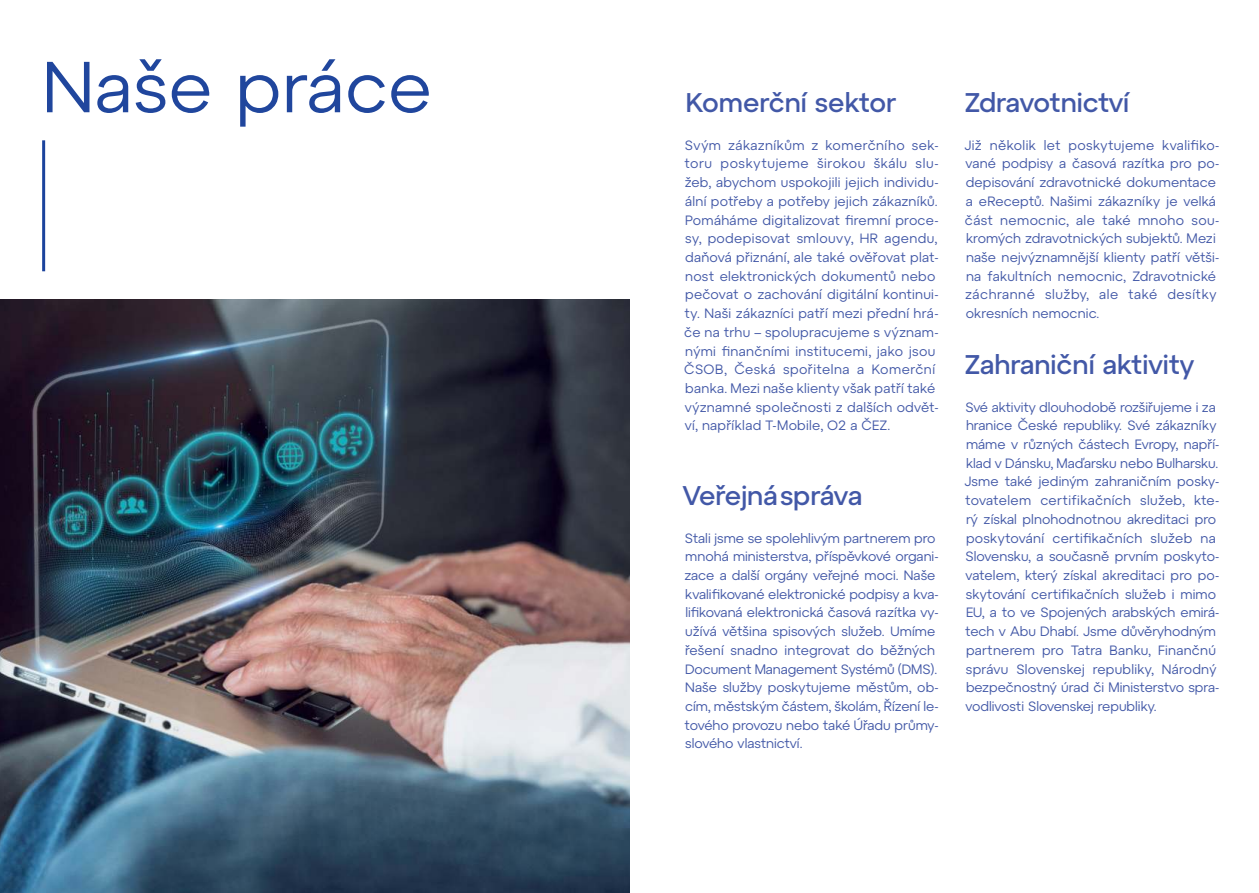
<style>
.page{position:relative;width:1259px;height:893px;background:#fff}
.page>*{position:absolute;margin:0;border:0;box-sizing:border-box;transform-origin:0 0}
.t1{font:100 72px "Atyp";letter-spacing:.01em;color:#20469d}
.t2{font:100 27px "Atyp";color:#4258a7}
.t3{font:100 13.5px/18.8px "Atyp";letter-spacing:.005em;color:#4258a7}
</style>
<div class="page">
<hr style="left:42px;top:140px;width:3px;height:131px;background:#1b439c">
<img style="left:0;top:299px;width:629px;height:594px">
<h1 class="t1" style="left:42px;top:45px;width:391px">Naše práce</h1>
<h2 class="t2" style="left:685px;top:87px;width:212px">Komerční sektor</h2>
<p class="t3" style="left:684px;top:135px;width:256px">Svým zákazníkům z komerčního sek&shy;toru poskytujeme širokou škálu slu&shy;žeb, abychom uspokojili jejich individu&shy;ální potřeby a potřeby jejich zákazníků.<br>Pomáháme digitalizovat firemní proce&shy;sy, podepisovat smlouvy, HR agendu, daňová přiznání, ale také ověřovat plat&shy;nost elektronických dokumentů nebo pečovat o zachování digitální kontinui&shy;ty. Naši zákazníci patří mezi přední hrá&shy;če na trhu – spolupracujeme s význam&shy;nými finančními institucemi, jako jsou ČSOB, Česká spořitelna a Komerční banka. Mezi naše klienty však patří také významné společnosti z dalších odvět&shy;ví, například T-Mobile, O2 a ČEZ.</p>
<h2 class="t2" style="left:682px;top:480px;width:181px">Veřejnáspráva</h2>
<p class="t3" style="left:684px;top:528px;width:256px">Stali jsme se spolehlivým partnerem pro mnohá ministerstva, příspěvkové organi&shy;zace a další orgány veřejné moci. Naše kvalifikované elektronické podpisy a kva&shy;lifikovaná elektronická časová razítka vy&shy;užívá většina spisových služeb. Umíme řešení snadno integrovat do běžných Document Management Systémů (DMS).<br>Naše služby poskytujeme městům, ob&shy;cím, městským částem, školám, Řízení le&shy;tového provozu nebo také Úřadu průmy&shy;slového vlastnictví.</p>
<h2 class="t2" style="left:964px;top:87px;width:166px">Zdravotnictví</h2>
<p class="t3" style="left:964px;top:135px;width:256px">Již několik let poskytujeme kvalifiko&shy;vané podpisy a časová razítka pro po&shy;depisování zdravotnické dokumentace a eReceptů. Našimi zákazníky je velká část nemocnic, ale také mnoho sou&shy;kromých zdravotnických subjektů. Mezi naše nejvýznamnější klienty patří větši&shy;na fakultních nemocnic, Zdravotnické záchranné služby, ale také desítky okresních nemocnic.</p>
<h2 class="t2" style="left:964px;top:349px;width:231px">Zahraniční aktivity</h2>
<p class="t3" style="left:964px;top:397px;width:256px">Své aktivity dlouhodobě rozšiřujeme i za hranice České republiky. Své zákazníky máme v různých částech Evropy, napří&shy;klad v Dánsku, Maďarsku nebo Bulharsku.<br>Jsme také jediným zahraničním posky&shy;tovatelem certifikačních služeb, kte&shy;rý získal plnohodnotnou akreditaci pro poskytování certifikačních služeb na Slovensku, a současně prvním poskyto&shy;vatelem, který získal akreditaci pro po&shy;skytování certifikačních služeb i mimo EU, a to ve Spojených arabských emirá&shy;tech v Abu Dhabí. Jsme důvěryhodným partnerem pro Tatra Banku, Finančnú správu Slovenskej republiky, Národný bezpečnostný úrad či Ministerstvo spra&shy;vodlivosti Slovenskej republiky.</p>
</div>
